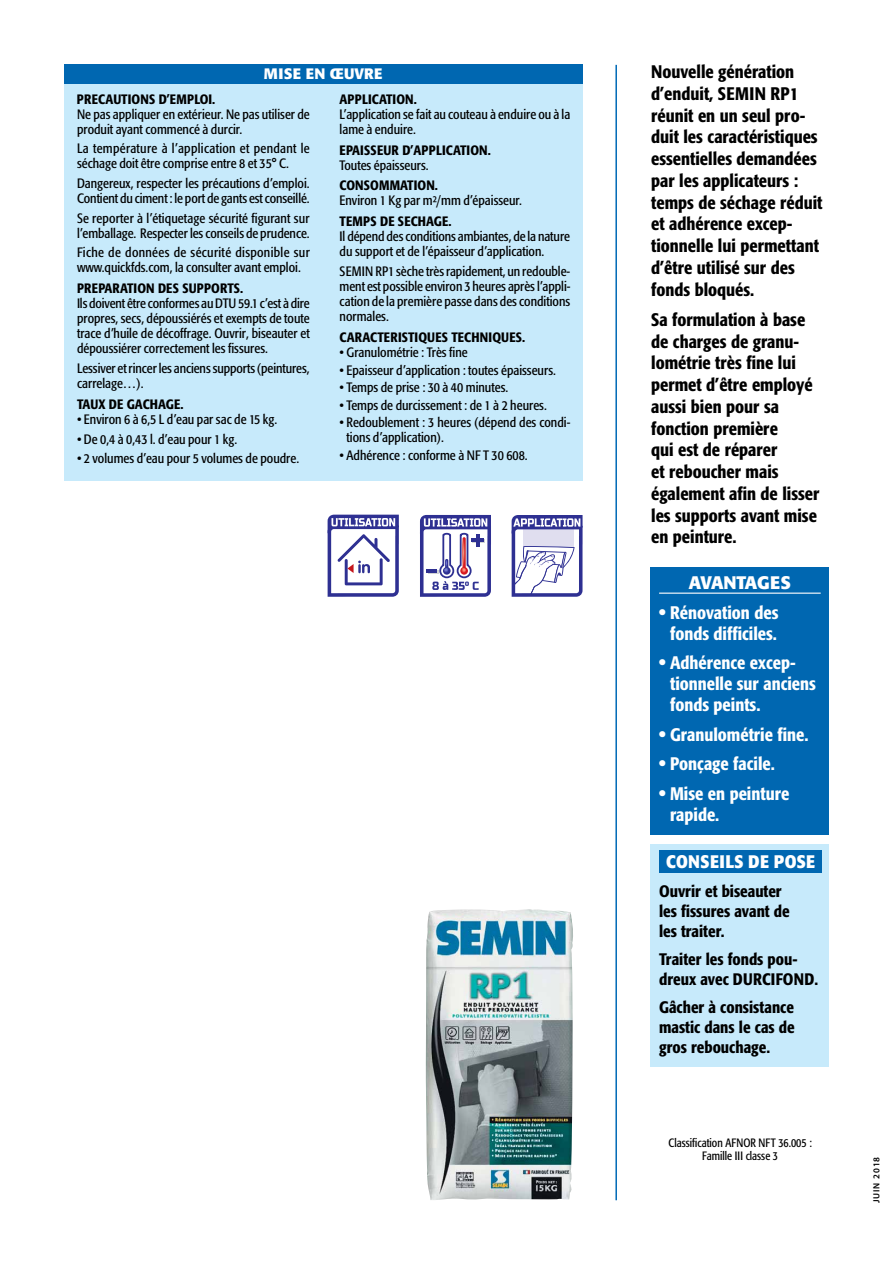
<style>
.page{position:relative;width:893px;height:1263px;background:#fff}
.page>*{position:absolute;margin:0;border:0;box-sizing:border-box;transform-origin:0 0}
.t1{font:500 condensed 18px/21.8px "Formata";color:#000}
.t2{font:500 condensed 18px/21px "Formata";color:#fff}
.t3{font:700 18px "Formata";letter-spacing:.02em;color:#fff;scale:.9 1}
.t4{font:700 18px "Formata";color:#fff}
.t5{font:500 condensed 16.5px/19.8px "Formata";color:#000}
.t6{font:700 15px "Formata";letter-spacing:.02em;color:#fff}
.t7{font:condensed 13.5px/15px "Formata";color:#000}
.t8{font:500 condensed 13.5px "Formata";letter-spacing:.01em;color:#000}
.t9{font:condensed 13.5px/15px "Formata";letter-spacing:.02em;color:#000}
.t10{font:condensed 12px/13.5px "Formata";color:#000;text-align:center;scale:.95 1}
.t11{font:600 9px "Myriad Pro";letter-spacing:.1em;color:#000}
.s1{font-size:19.5px}
</style>
<div class="page">
<hr style="left:615px;top:65px;width:2px;height:1135px;background:#006ab6">
<div style="left:64px;top:64px;width:519px;height:416px;background:#c7eafb"></div>
<div style="left:64px;top:64px;width:519px;height:19px;background:#0067b1"></div>
<div style="left:651px;top:567px;width:178px;height:267px;background:#0067b1"></div>
<hr style="left:659px;top:593px;width:162px;height:1px;background:#fff">
<div style="left:651px;top:844px;width:178px;height:223px;background:#c7eafb"></div>
<div style="left:659px;top:850px;width:163px;height:23px;background:#0067b1"></div>
<img style="left:426px;top:909px;width:147px;height:291px">
<svg style="left:512px;top:515px;width:71px;height:82px"></svg>
<svg style="left:328px;top:515px;width:71px;height:82px"></svg>
<svg style="left:420px;top:515px;width:71px;height:82px"></svg>
<p class="t6" style="left:264px;top:64px;width:120px">MISE EN ŒUVRE</p>
<p class="t8" style="left:77px;top:91px;width:140px">PRECAUTIONS D’EMPLOI.</p>
<p class="t7" style="left:77px;top:106px;width:234px">Ne pas appliquer en extérieur. Ne pas utiliser de produit ayant commencé à durcir.</p>
<p class="t7" style="left:77px;top:141px;width:234px">La température à l’application et pendant le séchage doit être comprise entre 8 et 35° C.</p>
<p class="t7" style="left:77px;top:176px;width:234px">Dangereux, respecter les précautions d’emploi.<br>Contient du ciment : le port de gants est conseillé.</p>
<p class="t7" style="left:77px;top:210px;width:234px">Se reporter à l’étiquetage sécurité figurant sur l’emballage. Respecter les conseils de prudence.</p>
<p class="t9" style="left:77px;top:245px;width:234px">Fiche de données de sécurité disponible sur www.quickfds.com, la consulter avant emploi.</p>
<p class="t8" style="left:77px;top:280px;width:168px">PREPARATION DES SU PPORTS.</p>
<p class="t7" style="left:77px;top:296px;width:234px;text-align:justify">Ils doivent être conformes au DTU 59.1 c’est à dire propres, secs, dépoussiérés et exempts de toute trace d’huile de décoffrage. O uvrir, biseauter et dépoussiérer correctement les fissures.</p>
<p class="t7" style="left:77px;top:361px;width:234px">Lessiver et rincer les anciens supports (peintures, carrelage…).</p>
<p class="t8" style="left:77px;top:396px;width:108px">TAUX DE GACHAGE.</p>
<p class="t7" style="left:77px;top:412px;width:202px">• Environ 6 à 6,5 L d’eau par sac de 15 kg.</p>
<p class="t7" style="left:77px;top:431px;width:162px">• De 0,4 à 0,43 l. d’eau pour 1 kg.</p>
<p class="t7" style="left:77px;top:451px;width:224px">• 2 volumes d’eau pour 5 volumes de poudre.</p>
<p class="t8" style="left:340px;top:91px;width:79px">APPLICATION.</p>
<p class="t7" style="left:340px;top:106px;width:232px">L’application se fait au couteau à enduire ou à la lame à enduire.</p>
<p class="t8" style="left:340px;top:142px;width:153px">EPAISSEUR D’APPLICATION.</p>
<p class="t7" style="left:340px;top:157px;width:91px">Toutes épaisseurs.</p>
<p class="t8" style="left:340px;top:177px;width:100px">CONSOMMATION.</p>
<p class="t7" style="left:340px;top:193px;width:184px">Environ 1 Kg par m²/mm d’épaisseur.</p>
<p class="t8" style="left:340px;top:213px;width:113px">TEMPS DE SECHAGE.</p>
<p class="t7" style="left:340px;top:229px;width:232px">Il dépend des conditions ambiantes, de la nature du support et de l’épaisseur d’application.</p>
<p class="t7" style="left:340px;top:264px;width:232px;text-align:justify">SEMIN RP1 sèche très rapidement, un redouble&shy;ment est possible environ 3 heures après l’appli&shy;cation de la première passe dans des conditions normales.</p>
<p class="t8" style="left:340px;top:329px;width:187px">CARACTERISTIQU ES TECHNIQU ES.</p>
<p class="t7" style="left:340px;top:345px;width:130px">• Granulométrie : Très fine</p>
<p class="t7" style="left:340px;top:362px;width:218px">• Epaisseur d’application : toutes épaisseurs.</p>
<p class="t7" style="left:340px;top:380px;width:170px">• Temps de prise : 30 à 40 minutes.</p>
<p class="t7" style="left:340px;top:398px;width:209px">• Temps de durcissement : de 1 à 2 heures.</p>
<p class="t7" style="left:347px;top:415px;width:225px;text-indent:-7px">• Redoublement : 3 heures (dépend des condi&shy;tions d’application).</p>
<p class="t7" style="left:340px;top:448px;width:190px">• Adhérence : conforme à NF T 30 608.</p>
<p class="t1" style="left:651px;top:61px;width:173px">Nouvelle génération d’enduit, SEMIN RP1 réunit en un seul pro&shy;duit les caractéristiques essentielles demandées par les applicateurs : temps de séchage réduit et adhérence excep&shy;tionnelle lui permettant d’être utilisé sur des fonds bloqués.</p>
<h1 class="t1" style="left:651px;top:308px;width:170px">Sa formulation à base de charges de granu&shy;lométrie très fine lui permet d’être employé aussi bien pour sa fonction première<br>qui est de réparer<br>et reboucher mais également afin de lisser les supports avant mise en peinture.</h1>
<h1 class="t4" style="left:689px;top:572px;width:104px">AVANTAGES</h1>
<h1 class="t2" style="left:659px;top:602px;width:121px;text-align:center"><span class="s1">•</span> Rénovation des fonds difficiles.</h1>
<h1 class="t2" style="left:670px;top:652px;width:147px;text-indent:-11px"><span class="s1">•</span> Adhérence excep&shy;tionnelle sur anciens fonds peints.</h1>
<h1 class="t2" style="left:659px;top:724px;width:151px"><span class="s1">•</span> Granulométrie fine.</h1>
<h1 class="t2" style="left:659px;top:753px;width:117px"><span class="s1">•</span> Ponçage facile.</h1>
<h1 class="t2" style="left:670px;top:783px;width:121px;text-indent:-11px"><span class="s1">•</span> Mise en peinture rapide.</h1>
<h1 class="t3" style="left:666px;top:850px;width:167px">CONSEILS DE POSE</h1>
<p class="t5" style="left:659px;top:881px;width:132px">O uvrir et biseauter les fissures avant de les traiter.</p>
<p class="t5" style="left:659px;top:949px;width:161px">Traiter les fonds pou&shy;dreux avec DU RCI FOND.</p>
<p class="t5" style="left:659px;top:997px;width:137px;text-align:justify">Gâcher à consistance mastic dans le cas de gros rebouchage.</p>
<p class="t10" style="left:668px;top:1136px;width:153px">Classification AFNOR NFT 36.005 :<br>Famille III classe 3</p>
<p class="t11" style="left:871px;top:1203px;width:48px;rotate:-90deg">JUIN 2018</p>
</div>
